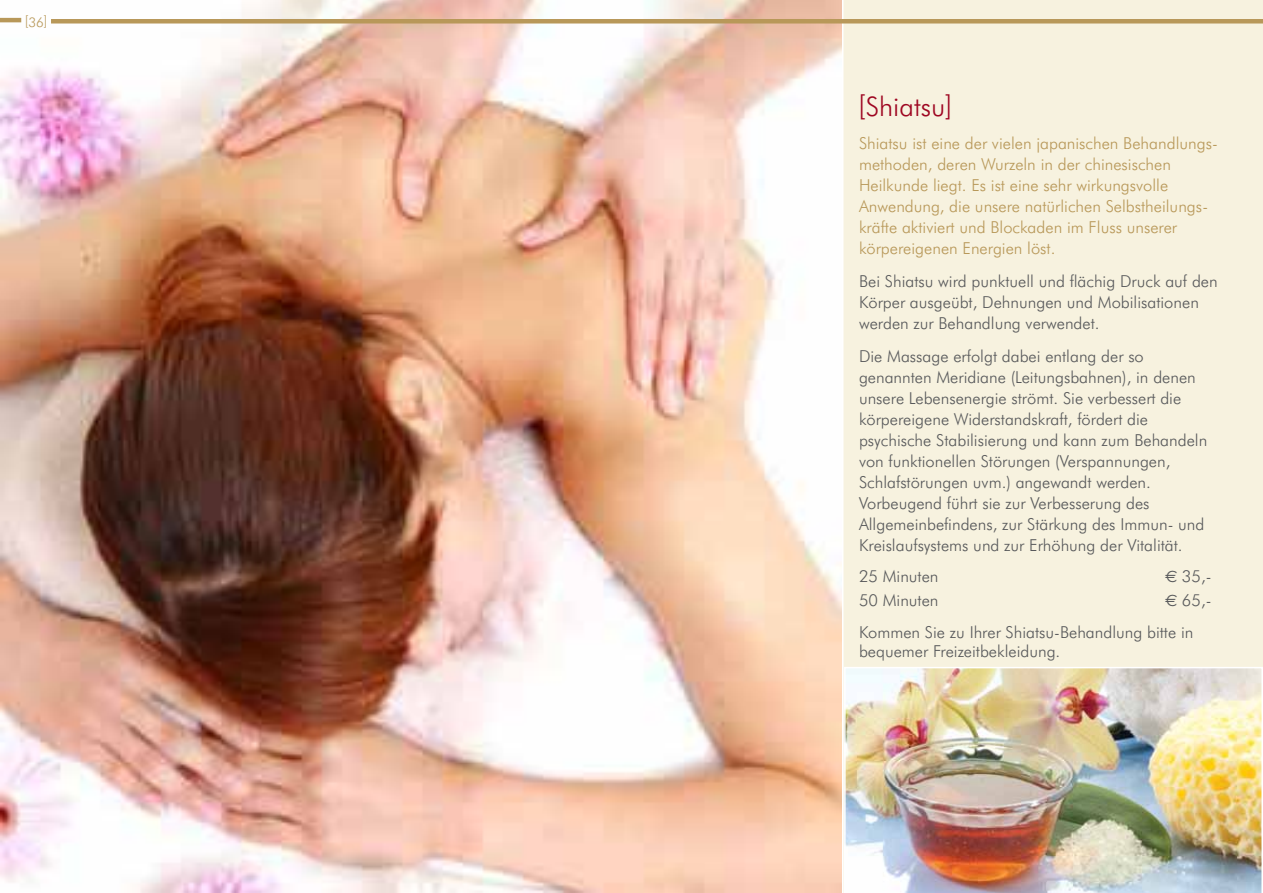
<style>
.page{position:relative;width:1263px;height:893px;background:#fff}
.page>*{position:absolute;margin:0;border:0;box-sizing:border-box;transform-origin:0 0}
.t1{font:27px "Futura Light BT";color:#9e0621}
.t2{font:16.5px/21px "Futura Light BT";color:#58595b}
.t3{font:16.5px/21px "Futura Light BT";color:#b89859}
.t4{font:13.35px "Futura Light BT";color:#b89859}
.s1{font-family:"Euro Sans"}
</style>
<div class="page">
<img style="left:0;top:0;width:842px;height:893px">
<div style="left:843px;top:0;width:420px;height:893px;background:#f7f2df"></div>
<div style="left:51px;top:19px;width:1212px;height:5px;background:#b89859"></div>
<hr style="left:0;top:18px;width:21px;height:4px;background:#b89859">
<img style="left:844px;top:667px;width:419px;height:226px">
<p class="t4" style="left:25px;top:13px;width:24px">[36]</p>
<h1 class="t1" style="left:858px;top:90px;width:96px">[Shiatsu]</h1>
<p class="t3" style="left:859px;top:132px;width:360px">Shiatsu ist eine der vielen japanischen Behandlungs&shy;methoden, deren Wurzeln in der chinesischen Heilkunde liegt. Es ist eine sehr wirkungsvolle Anwendung, die unsere natürlichen Selbstheilungs&shy;kräfte aktiviert und Blockaden im Fluss unserer körpereigenen Energien löst.</p>
<p class="t2" style="left:859px;top:270px;width:360px">Bei Shiatsu wird punktuell und flächig Druck auf den<br>Körper ausgeübt, Dehnungen und Mobilisationen werden zur Behandlung verwendet.</p>
<p class="t2" style="left:859px;top:345px;width:350px">Die Massage erfolgt dabei entlang der so genannten Meridiane (Leitungsbahnen), in denen unsere Lebensenergie strömt. Sie verbessert die körpereigene Widerstandskraft, fördert die psychische Stabilisierung und kann zum Behandeln von funktionellen Störungen (Verspannungen, Schlafstörungen uvm.) angewandt werden.<br>Vorbeugend führt sie zur Verbesserung des Allgemeinbefindens, zur Stärkung des Immun- und Kreislaufsystems und zur Erhöhung der Vitalität.</p>
<p class="t2" style="left:859px;top:566px;width:81px">25 Minuten</p>
<p class="t2" style="left:1165px;top:566px;width:48px"><span class="s1">€</span> 35,-</p>
<p class="t2" style="left:859px;top:590px;width:81px">50 Minuten</p>
<p class="t2" style="left:859px;top:585px;width:354px;line-height:31.5px;text-indent:306px"><span class="s1">€</span> 65,-<br>Kommen Sie zu Ihrer Shiatsu-Behandlung bitte in</p>
<p class="t2" style="left:859px;top:641px;width:203px">bequemer Freizeitbekleidung.</p>
</div>
